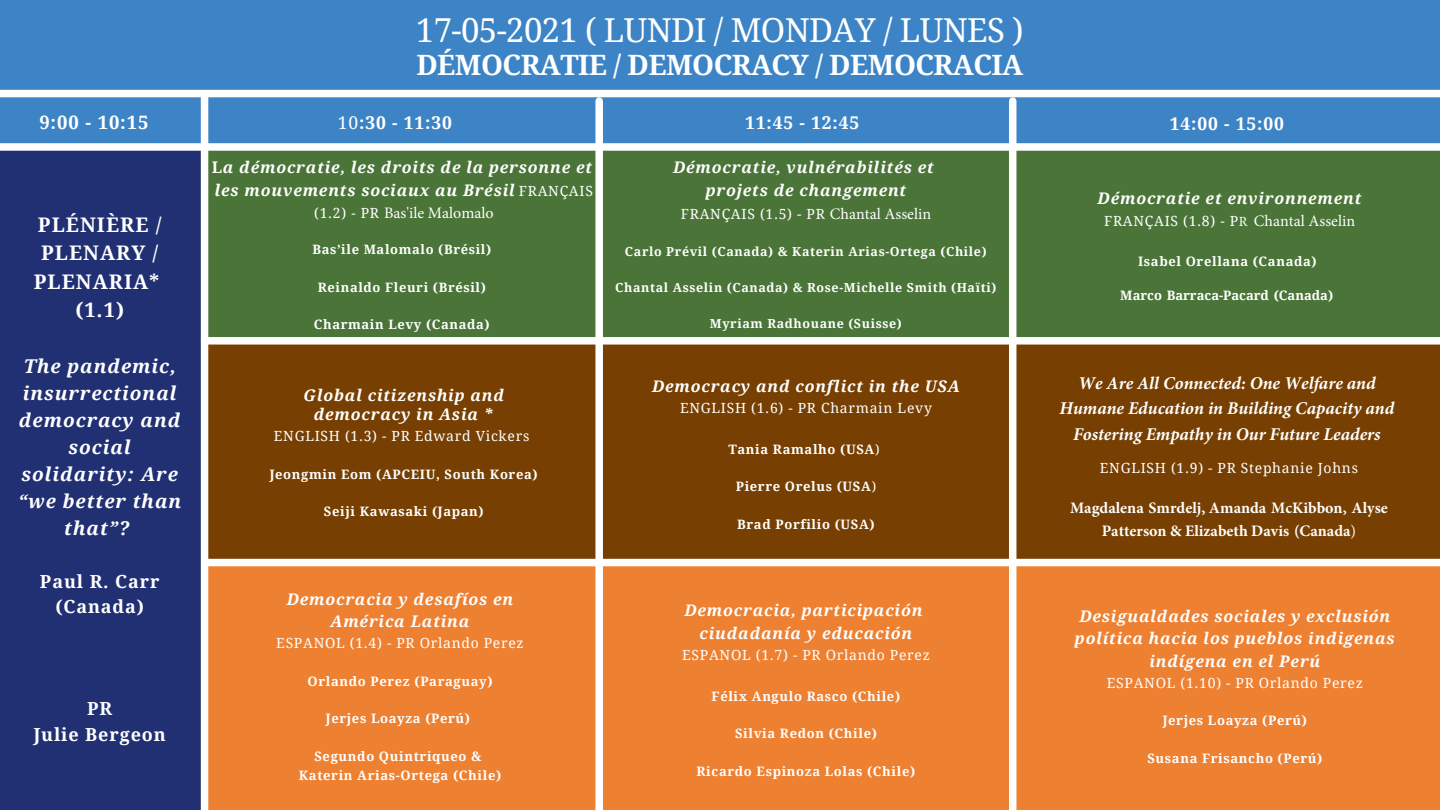
<style>
.page{position:relative;width:1440px;height:810px;background:#3d84c6}
.page>*{position:absolute;margin:0;border:0;box-sizing:border-box;transform-origin:0 0}
.t1{font:33px "Droid Serif";letter-spacing:-.02em;color:#fff}
.t2{font:700 28px "Droid Serif";letter-spacing:-.02em;color:#fff}
.t3{font:700 20.1px/28.5px "Droid Serif";letter-spacing:.05em;color:#fff;text-align:center}
.t4{font:italic 700 19px/27px "Droid Serif";letter-spacing:.05em;color:#fff;text-align:center}
.t5{font:700 18.5px "Droid Serif";color:#fff}
.t6{font:italic 700 18px/25.5px "Minion Pro";color:#fff;text-align:center}
.t7{font:700 18px/25.5px "Droid Serif";letter-spacing:.05em;color:#fff;text-align:center}
.t8{font:700 17.5px "Droid Serif";letter-spacing:.05em;color:#fff}
.t9{font:italic 700 16px/22.5px "Droid Serif";letter-spacing:.05em;color:#fff;text-align:center}
.t10{font:700 16px/23.1px "Minion Pro";color:#fff;text-align:center}
.t11{font:14px "Droid Serif";letter-spacing:.05em;color:#fff}
.t12{font:700 13px "Droid Serif";letter-spacing:.05em;color:#fff}
.t13{font:700 13px "Droid Serif";color:#fff}
.t14{font:700 12.9px "Droid Serif";letter-spacing:.05em;color:#fff}
.t15{font:700 12.5px "Droid Serif";letter-spacing:.05em;color:#fff}
.s1{font-weight:400}
.s2{font-style:normal}
.s3{font-weight:400;font-style:normal;font-size:14px}
.s4{font-weight:400;font-size:14px}
.s5{font-family:"Minion Pro";font-weight:400;font-style:normal}
.s6{font-family:"Minion Pro";font-size:16px}
.s7{font-family:"Minion Pro"}
</style>
<div class="page">
<div style="left:205px;top:148px;width:1235px;height:193px;background:#4a7438"></div>
<div style="left:201px;top:337px;width:1239px;height:226px;background:#773f02"></div>
<div style="left:205px;top:563px;width:1235px;height:247px;background:#ee8032"></div>
<div style="left:0;top:151px;width:205px;height:659px;background:#212f73"></div>
<div style="left:201px;top:95px;width:7px;height:715px;background:#fff"></div>
<div style="left:595px;top:101px;width:8px;height:709px;background:#fff"></div>
<div style="left:1009px;top:101px;width:7px;height:709px;background:#fff"></div>
<div style="left:0;top:90px;width:1440px;height:7px;background:#fff"></div>
<div style="left:0;top:143px;width:1440px;height:8px;background:#fff"></div>
<div style="left:205px;top:337px;width:1235px;height:8px;background:#fff"></div>
<div style="left:208px;top:559px;width:1232px;height:7px;background:#fff"></div>
<p class="t1" style="left:416px;top:11px;width:609px">17-05-2021 ( LUNDI / MONDAY / LUNES )</p>
<p class="t2" style="left:416px;top:49px;width:608px">DÉMOCRATIE / DEMOCRACY / DEMOCRACIA</p>
<p class="t5" style="left:39px;top:112px;width:111px">9:00 - 10:15</p>
<p class="t8" style="left:338px;top:113px;width:116px"><span class="s1">10</span>:30 - 11:30</p>
<p class="t3" style="left:34px;top:211px;width:129px">PLÉNIÈRE /<br>PLENARY /<br>PLENARIA*</p>
<p class="t3" style="left:75px;top:296px;width:50px">(1.1)</p>
<p class="t4" style="left:18px;top:353px;width:165px">The pandemic, insurrectional democracy and social solidarity: Are “we better than that”?</p>
<p class="t7" style="left:40px;top:569px;width:121px">Paul R. Carr (Canada)</p>
<p class="t7" style="left:87px;top:696px;width:27px">PR</p>
<p class="t7" style="left:34px;top:722px;width:134px">Julie Bergeon</p>
<p class="t9" style="left:212px;top:156px;width:383px"><span class="s2">L</span>a démocratie, les droits de la personne et les mouvements sociaux au Brésil <span class="s3">FRANÇAIS (1.2)</span> <span class="s4">-</span> <span class="s3">PR</span> <span class="s5">Bas'ile Malomalo</span></p>
<p class="t14" style="left:312px;top:242px;width:180px">Bas’ile Malomalo (Brésil)</p>
<p class="t14" style="left:318px;top:280px;width:170px">Reinaldo Fleuri (Brésil)</p>
<p class="t14" style="left:314px;top:317px;width:177px">Charmain Levy (Canada)</p>
<p class="t9" style="left:303px;top:385px;width:202px;line-height:19.6px">Global citizenship and democracy in Asia *</p>
<p class="t11" style="left:274px;top:428px;width:257px">ENGLISH (1.3) - PR Edward Vickers</p>
<p class="t12" style="left:270px;top:467px;width:270px">Jeongmin Eom (APCEIU, South Korea)</p>
<p class="t12" style="left:324px;top:504px;width:161px">Seiji Kawasaki (Japan)</p>
<p class="t9" style="left:287px;top:588px;width:228px">Democracia y desafíos en<br>América Latina</p>
<p class="t11" style="left:276px;top:635px;width:249px">ESPANOL (1.4) - PR Orlando Perez</p>
<p class="t12" style="left:307px;top:674px;width:187px">Orlando Perez (Paraguay)</p>
<p class="t12" style="left:326px;top:711px;width:146px">Jerjes Loayza (Perú)</p>
<p class="t12" style="left:314px;top:749px;width:169px">Segundo Quintriqueo &amp;</p>
<p class="t12" style="left:299px;top:768px;width:204px">Katerin Arias-Ortega (Chile)</p>
<p class="t8" style="left:745px;top:113px;width:116px">11:45 - 12:45</p>
<p class="t9" style="left:673px;top:156px;width:262px;line-height:22.8px">Démocratie, vulnérabilités et projets de changement</p>
<p class="t11" style="left:681px;top:206px;width:252px">FRANÇAIS (1.5) - PR <span class="s6">Chantal Asselin</span></p>
<p class="t15" style="left:625px;top:245px;width:363px">Carlo Prévil (Canada) &amp; Katerin Arias-Ortega (Chile)</p>
<p class="t15" style="left:615px;top:281px;width:383px">Chantal Asselin (Canada) &amp; Rose-Michelle Smith (Haïti)</p>
<p class="t15" style="left:710px;top:317px;width:194px">Myriam Radhouane (Suisse)</p>
<p class="t9" style="left:652px;top:375px;width:309px">Democracy and conflict in the USA</p>
<p class="t11" style="left:680px;top:400px;width:253px">ENGLISH (1.6) - PR Charmain Levy</p>
<p class="t12" style="left:728px;top:441px;width:153px">Tania Ramalho (USA<span class="s1">)</span></p>
<p class="t12" style="left:736px;top:479px;width:142px">Pierre Orelus (USA<span class="s1">)</span></p>
<p class="t12" style="left:737px;top:516px;width:139px">Brad Porfilio (USA)</p>
<p class="t9" style="left:684px;top:599px;width:240px;line-height:22.8px">Democracia, participación ciudadanía y educación</p>
<p class="t11" style="left:682px;top:647px;width:249px">ESPANOL (1.7) - PR Orlando Perez</p>
<p class="t12" style="left:712px;top:689px;width:190px">Félix Angulo Rasco (Chile)</p>
<p class="t12" style="left:735px;top:726px;width:143px">Silvia Redon (Chile)</p>
<p class="t12" style="left:696px;top:764px;width:220px">Ricardo Espinoza Lolas (Chile)</p>
<p class="t8" style="left:1170px;top:113px;width:116px">14:00 - 15:00</p>
<p class="t9" style="left:1098px;top:187px;width:265px">Démocratie et environnement</p>
<p class="t11" style="left:1104px;top:213px;width:253px">FRANÇAIS (1.8) - P<span class="s7">R</span> <span class="s6">Chantal Asselin</span></p>
<p class="t12" style="left:1138px;top:253px;width:180px">Isabel Orellana (Canada)</p>
<p class="t13" style="left:1120px;top:288px;width:214px">Marco Barraca-Pacard (Canada)</p>
<p class="t6" style="left:1059px;top:370px;width:336px">We Are All Connected: One Welfare and<br>Humane Education in Building Capacity and<br>Fostering Empathy in Our Future Leaders</p>
<p class="t11" style="left:1100px;top:460px;width:260px">ENGLISH (1.9) - PR Stephanie Johns</p>
<p class="t10" style="left:1070px;top:496px;width:319px">Magdalena Smrdelj, Amanda McKibbon, Alyse<br>Patterson &amp; Elizabeth Davis (Canada<span class="s1">)</span></p>
<p class="t9" style="left:1075px;top:605px;width:321px">Desigualdades sociales y exclusión política hacia los pueblos indigenas indígena en el Perú</p>
<p class="t11" style="left:1107px;top:675px;width:258px">ESPANOL (1.10) - PR Orlando Perez</p>
<p class="t12" style="left:1163px;top:713px;width:146px">Jerjes Loayza (Perú)</p>
<p class="t12" style="left:1147px;top:751px;width:176px">Susana Frisancho (Perú)</p>
</div>
